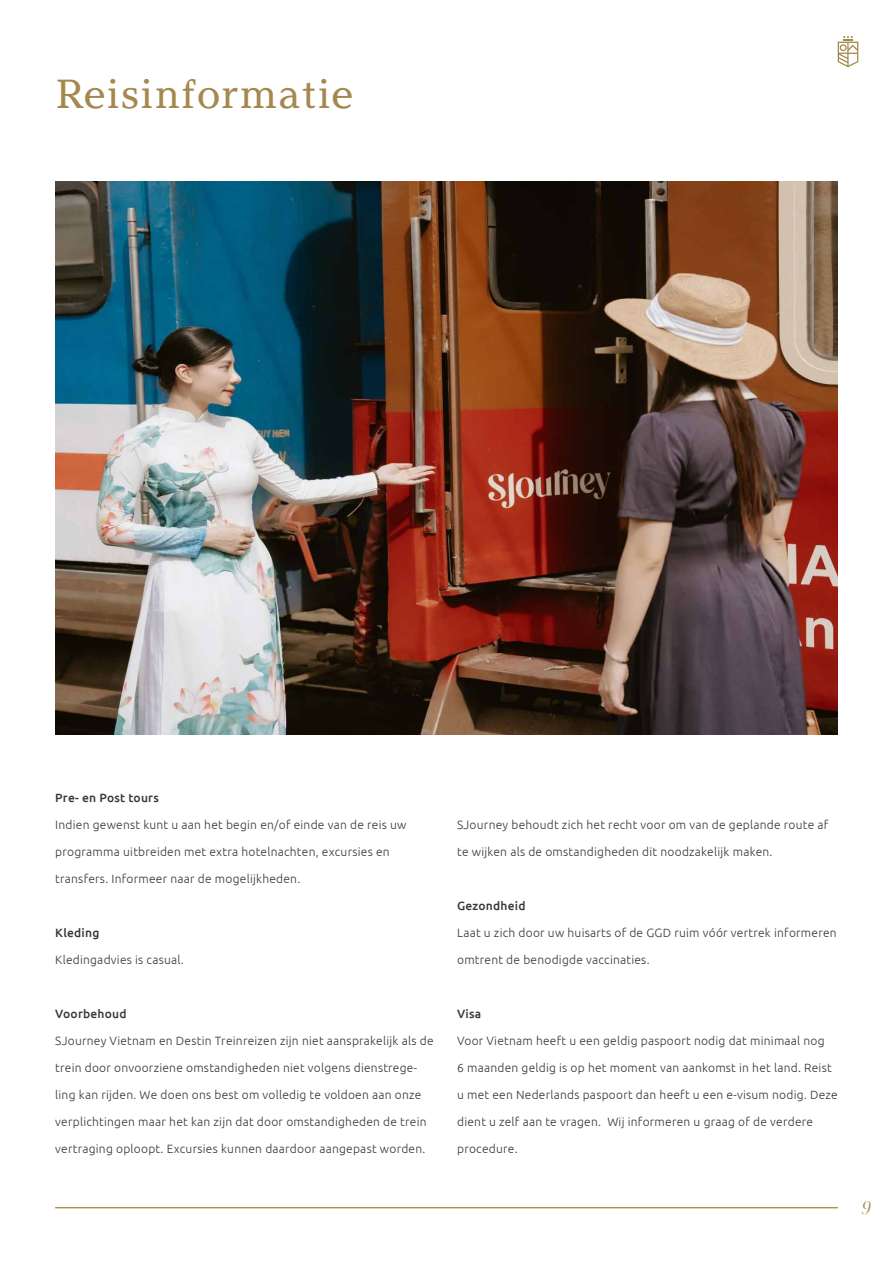
<style>
.page{position:relative;width:893px;height:1263px;background:#fff}
.page>*{position:absolute;margin:0;border:0;box-sizing:border-box;transform-origin:0 0}
.t1{font:40.5px "Argesta Text";color:#a5884e}
.t2{font:italic 18px "Argesta Hairline";color:#a5884e}
.t3{font:300 12px "Ubuntu";letter-spacing:.02em;color:#383837}
.t4{font:500 12px "Ubuntu";letter-spacing:.02em;color:#383837}
</style>
<div class="page">
<svg style="left:838px;top:36px;width:20px;height:31px"></svg>
<hr style="left:55px;top:1207px;width:783px;height:1px;background:#a5884e">
<img style="left:56px;top:181px;width:782px;height:554px">
<h1 class="t1" style="left:55px;top:69px;width:300px">Reisinformatie</h1>
<p class="t4" style="left:55px;top:790px;width:105px">Pre- en Post tours</p>
<p class="t3" style="left:55px;top:818px;width:353px">Indien gewenst kunt u aan het begin en/of einde van de reis uw</p>
<p class="t3" style="left:55px;top:845px;width:336px">programma uitbreiden met extra hotelnachten, excursies en</p>
<p class="t3" style="left:55px;top:872px;width:247px">transfers. Informeer naar de mogelijkheden.</p>
<p class="t4" style="left:55px;top:925px;width:46px">Kleding</p>
<p class="t3" style="left:55px;top:953px;width:130px">Kledingadvies is casual.</p>
<p class="t4" style="left:55px;top:1006px;width:73px">Voorbehoud</p>
<p class="t3" style="left:55px;top:1034px;width:380px">SJourney Vietnam en Destin Treinreizen zijn niet aansprakelijk als de</p>
<p class="t3" style="left:55px;top:1061px;width:363px">trein door onvoorziene omstandigheden niet volgens dienstrege-</p>
<p class="t3" style="left:55px;top:1088px;width:368px">ling kan rijden. We doen ons best om volledig te voldoen aan onze</p>
<p class="t3" style="left:55px;top:1115px;width:373px">verplichtingen maar het kan zijn dat door omstandigheden de trein</p>
<p class="t3" style="left:55px;top:1142px;width:372px">vertraging oploopt. Excursies kunnen daardoor aangepast worden.</p>
<p class="t3" style="left:457px;top:818px;width:373px">SJourney behoudt zich het recht voor om van de geplande route af</p>
<p class="t3" style="left:457px;top:845px;width:317px">te wijken als de omstandigheden dit noodzakelijk maken.</p>
<p class="t4" style="left:457px;top:898px;width:70px">Gezondheid</p>
<p class="t3" style="left:457px;top:926px;width:381px">Laat u zich door uw huisarts of de GGD ruim vóór vertrek informeren</p>
<p class="t3" style="left:457px;top:953px;width:194px">omtrent de benodigde vaccinaties.</p>
<p class="t4" style="left:457px;top:1006px;width:26px">Visa</p>
<p class="t3" style="left:457px;top:1034px;width:369px">Voor Vietnam heeft u een geldig paspoort nodig dat minimaal nog</p>
<p class="t3" style="left:457px;top:1061px;width:376px">6 maanden geldig is op het moment van aankomst in het land. Reist</p>
<p class="t3" style="left:457px;top:1088px;width:382px">u met een Nederlands paspoort dan heeft u een e-visum nodig. Deze</p>
<p class="t3" style="left:457px;top:1115px;width:358px">dient u zelf aan te vragen. Wij informeren u graag of de verdere</p>
<p class="t3" style="left:457px;top:1142px;width:62px">procedure.</p>
<h2 class="t2" style="left:860px;top:1197px;width:12px">9</h2>
</div>
